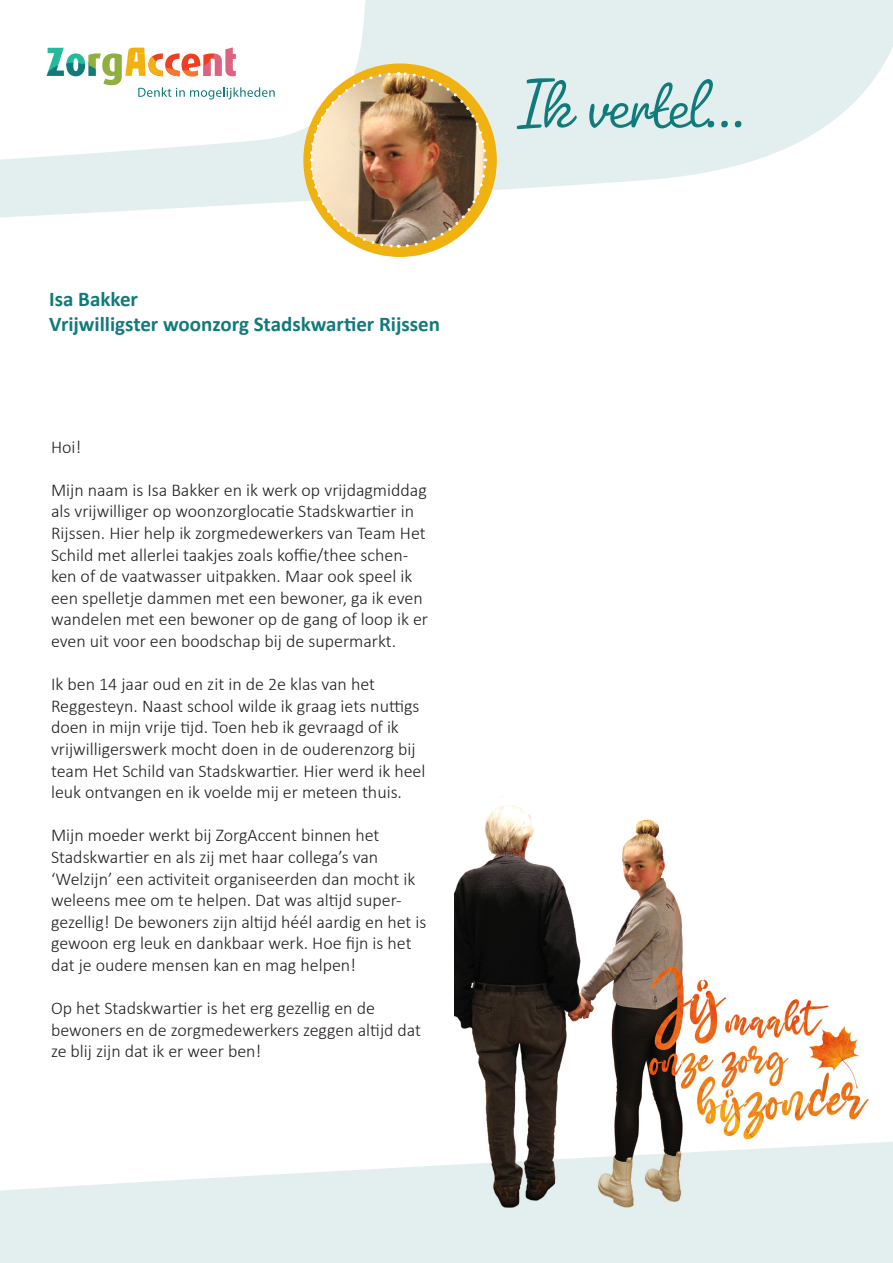
<style>
.page{position:relative;width:893px;height:1263px;background:#fff}
.page>*{position:absolute;margin:0;border:0;box-sizing:border-box;transform-origin:0 0}
.t1{font:300 73.5px "Pacifico";color:#117a7a}
.t2{font:700 21px "Calibri";color:#117a7a}
.t3{font:300 18px/21.6px "Calibri";color:#231f20}
</style>
<div class="page">
<svg style="left:0;top:1164px;width:893px;height:99px;background:#e5f0f0"></svg>
<svg style="left:0;top:0;width:893px;height:218px;fill:#e3efef"></svg>
<svg style="left:0;top:0;width:367px;height:172px"></svg>
<svg style="left:47px;top:47px;width:228px;height:53px"></svg>
<div style="left:303px;top:63px;width:194px;height:194px;background:#efb211;border-radius:50%"></div>
<img style="left:308px;top:71px;width:180px;height:178px">
<img style="left:455px;top:805px;width:438px;height:415px">
<svg style="left:723px;top:805px;width:170px;height:63px"></svg>
<p class="t2" style="left:49px;top:285px;width:90px">Isa Bakker</p>
<p class="t2" style="left:49px;top:310px;width:392px">Vrijwilligster woonzorg Stadskwartier Rijssen</p>
<p class="t3" style="left:51px;top:435px;width:32px">Hoi!</p>
<p class="t3" style="left:51px;top:478px;width:379px">Mijn naam is Isa Bakker en ik werk op vrijdagmiddag als vrijwilliger op woonzorglocatie Stadskwartier in Rijssen. Hier help ik zorgmedewerkers van Team Het Schild met allerlei taakjes zoals koffie/thee schen&shy;ken of de vaatwasser uitpakken. Maar ook speel ik een spelletje dammen met een bewoner, ga ik even wandelen met een bewoner op de gang of loop ik er even uit voor een boodschap bij de supermarkt.</p>
<p class="t3" style="left:51px;top:672px;width:326px">Ik ben 14 jaar oud en zit in de 2e klas van het</p>
<p class="t3" style="left:51px;top:694px;width:370px">Reggesteyn. Naast school wilde ik graag iets nuttigs doen in mijn vrije tijd. Toen heb ik gevraagd of ik</p>
<p class="t3" style="left:51px;top:737px;width:376px">vrijwilligerswerk mocht doen in de ouderenzorg bij team Het Schild van Stadskwartier. Hier werd ik heel leuk ontvangen en ik voelde mij er meteen thuis.</p>
<p class="t3" style="left:51px;top:824px;width:330px">Mijn moeder werkt bij ZorgAccent binnen het</p>
<p class="t3" style="left:51px;top:845px;width:329px">Stadskwartier en als zij met haar collega’s van</p>
<p class="t3" style="left:51px;top:867px;width:366px">‘Welzijn’ een activiteit organiseerden dan mocht ik weleens mee om te helpen. Dat was altijd super-</p>
<p class="t3" style="left:51px;top:910px;width:377px">gezellig! De bewoners zijn altijd héél aardig en het is gewoon erg leuk en dankbaar werk. Hoe fijn is het dat je oudere mensen kan en mag helpen!</p>
<p class="t3" style="left:51px;top:996px;width:325px">Op het Stadskwartier is het erg gezellig en de</p>
<p class="t3" style="left:51px;top:1018px;width:372px">bewoners en de zorgmedewerkers zeggen altijd dat ze blij zijn dat ik er weer ben!</p>
<p class="t1" style="left:516px;top:59px;width:230px">Ik vertel...</p>
</div>
